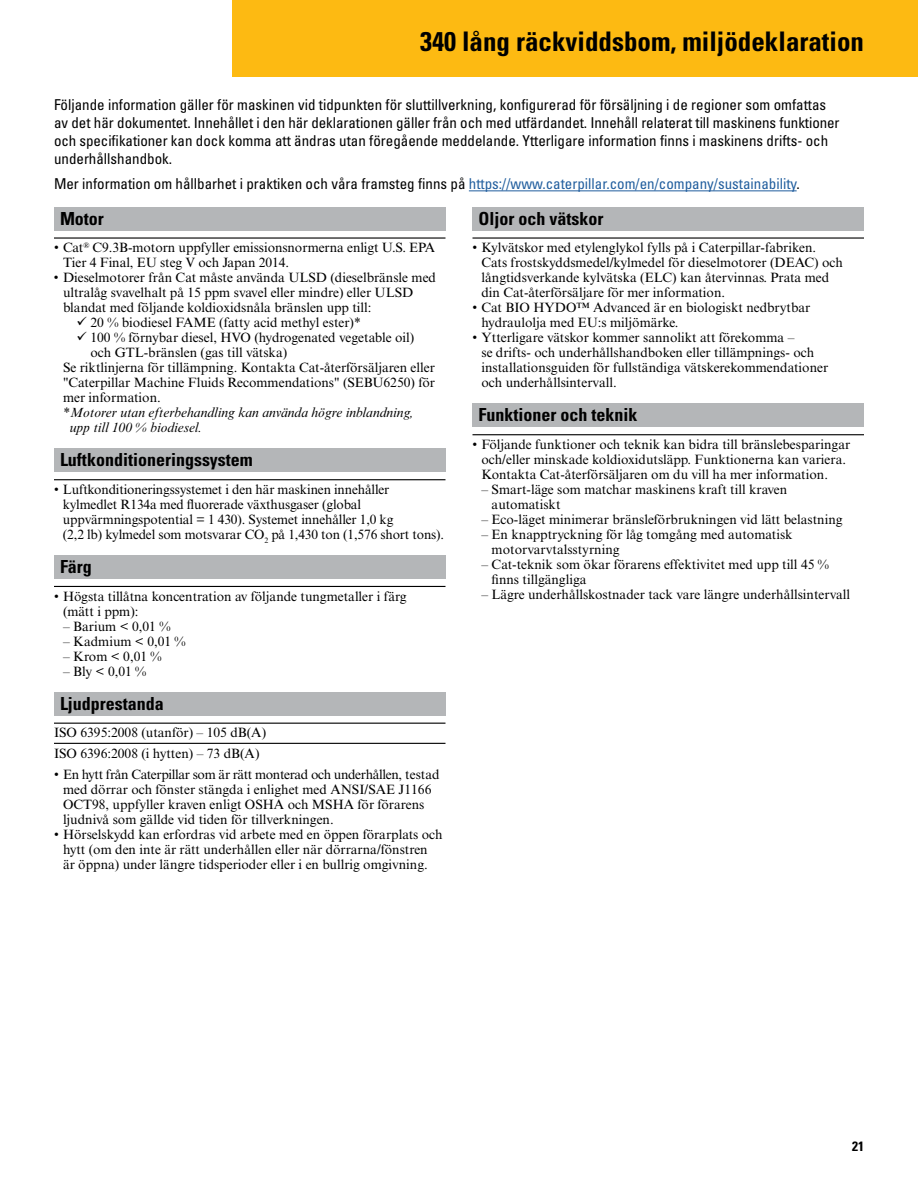
<style>
.page{position:relative;width:918px;height:1188px;background:#fff}
.page>*{position:absolute;margin:0;border:0;box-sizing:border-box;transform-origin:0 0}
.t1{font:700 condensed 27px "Univers LT Std";color:#000}
.t2{font:700 condensed 18px "Univers LT Std";color:#000}
.t3{font:condensed 15px/18px "Univers LT Std";color:#000}
.t4{font:13.5px/15px "Times New Roman MT Std";color:#000}
.t5{font:italic 13.5px/15px "Times New Roman MT Std";color:#000}
.t6{font:700 condensed 13.5px "Univers LT Std";color:#000}
.s1{color:#215e9e}
</style>
<div class="page">
<div style="left:232px;top:0;width:686px;height:76px;background:#fdba12"></div>
<div style="left:54px;top:207px;width:392px;height:24px;background:#b4b6b8"></div>
<hr style="left:54px;top:237px;width:392px;height:2px;background:#000">
<div style="left:54px;top:449px;width:392px;height:23px;background:#b4b6b8"></div>
<hr style="left:54px;top:479px;width:392px;height:1px;background:#000">
<div style="left:54px;top:555px;width:392px;height:24px;background:#b4b6b8"></div>
<hr style="left:54px;top:586px;width:392px;height:1px;background:#000">
<div style="left:54px;top:692px;width:392px;height:24px;background:#b4b6b8"></div>
<hr style="left:54px;top:723px;width:392px;height:1px;background:#000">
<hr style="left:54px;top:743px;width:392px;height:1px;background:#000">
<div style="left:472px;top:207px;width:392px;height:24px;background:#b4b6b8"></div>
<hr style="left:472px;top:237px;width:392px;height:2px;background:#000">
<div style="left:472px;top:404px;width:392px;height:23px;background:#b4b6b8"></div>
<hr style="left:472px;top:434px;width:392px;height:1px;background:#000">
<hr style="left:469px;top:190px;width:328px;height:1px;background:#215e9e">
<h1 class="t1" style="left:420px;top:25px;width:445px">340 lång räckviddsbom, miljödeklaration</h1>
<p class="t3" style="left:54px;top:95px;width:787px">Följande information gäller för maskinen vid tidpunkten för sluttillverkning, konfigurerad för försäljning i de regioner som omfattas av det här dokumentet. Innehållet i den här deklarationen gäller från och med utfärdandet. Innehåll relaterat till maskinens funktioner och specifikationer kan dock komma att ändras utan föregående meddelande. Ytterligare information finns i maskinens drifts- och underhållshandbok.</p>
<p class="t3" style="left:54px;top:175px;width:747px">Mer information om hållbarhet i praktiken och våra framsteg finns på <span class="s1">https://www.caterpillar.com/en/company/sustainability</span>.</p>
<h2 class="t2" style="left:60px;top:207px;width:45px">Motor</h2>
<p class="t4" style="left:63px;top:240px;width:374px;text-indent:-9px">• Cat<sup>®</sup> C9.3B-motorn uppfyller emissionsnormerna enligt U.S. EPA<br>Tier 4 Final, EU steg V och Japan 2014.</p>
<p class="t4" style="left:63px;top:270px;width:375px;text-indent:-9px">• Dieselmotorer från Cat måste använda ULSD (dieselbränsle med ultralåg svavelhalt på 15 ppm svavel eller mindre) eller ULSD blandat med följande koldioxidsnåla bränslen upp till:</p>
<p class="t4" style="left:77px;top:315px;width:286px">✓ 20 % biodiesel FAME (fatty acid methyl ester)*</p>
<p class="t4" style="left:77px;top:330px;width:339px">✓ 100 % förnybar diesel, HVO (hydrogenated vegetable oil)</p>
<p class="t4" style="left:90px;top:345px;width:198px">och GTL-bränslen (gas till vätska)</p>
<p class="t4" style="left:63px;top:360px;width:373px">Se riktlinjerna för tillämpning. Kontakta Cat-återförsäljaren eller</p>
<p class="t4" style="left:63px;top:375px;width:374px">"Caterpillar Machine Fluids Recommendations" (SEBU6250) för</p>
<p class="t4" style="left:63px;top:390px;width:99px">mer information.</p>
<p class="t5" style="left:70px;top:405px;width:345px;text-indent:-7px">*Motorer utan efterbehandling kan använda högre inblandning, upp till 100 % biodiesel.</p>
<h2 class="t2" style="left:60px;top:449px;width:194px">Luftkonditioneringssystem</h2>
<p class="t4" style="left:63px;top:482px;width:383px;text-indent:-9px">• Luftkonditioneringssystemet i den här maskinen innehåller kylmedlet R134a med fluorerade växthusgaser (global uppvärmningspotential = 1 430). Systemet innehåller 1,0 kg<br>(2,2 lb) kylmedel som motsvarar CO<sub>2</sub> på 1,430 ton (1,576 short tons).</p>
<h2 class="t2" style="left:60px;top:556px;width:33px">Färg</h2>
<p class="t4" style="left:63px;top:589px;width:345px;text-indent:-9px">• Högsta tillåtna koncentration av följande tungmetaller i färg (mätt i ppm):</p>
<p class="t4" style="left:63px;top:619px;width:109px">– Barium &lt; 0,01 %</p>
<p class="t4" style="left:63px;top:634px;width:124px">– Kadmium &lt; 0,01 %</p>
<p class="t4" style="left:63px;top:649px;width:100px">– Krom &lt; 0,01 %</p>
<p class="t4" style="left:63px;top:664px;width:85px">– Bly &lt; 0,01 %</p>
<h2 class="t2" style="left:60px;top:692px;width:105px">Ljudprestanda</h2>
<p class="t4" style="left:54px;top:723px;width:214px;line-height:20.2px">ISO 6395:2008 (utanför) – 105 dB(A)<br>ISO 6396:2008 (i hytten) – 73 dB(A)</p>
<p class="t4" style="left:63px;top:766px;width:378px;text-indent:-9px">• En hytt från Caterpillar som är rätt monterad och underhållen, testad med dörrar och fönster stängda i enlighet med ANSI/SAE J1166<br>OCT98, uppfyller kraven enligt OSHA och MSHA för förarens ljudnivå som gällde vid tiden för tillverkningen.</p>
<p class="t4" style="left:54px;top:826px;width:390px;text-align:center">• Hörselskydd kan erfordras vid arbete med en öppen förarplats och hytt (om den inte är rätt underhållen eller när dörrarna/fönstren<br>är öppna) under längre tidsperioder eller i en bullrig omgivning.</p>
<h2 class="t2" style="left:478px;top:207px;width:126px">Oljor och vätskor</h2>
<p class="t4" style="left:482px;top:240px;width:363px;text-indent:-9px">• Kylvätskor med etylenglykol fylls på i Caterpillar-fabriken.<br>Cats frostskyddsmedel/kylmedel för dieselmotorer (DEAC) och långtidsverkande kylvätska (ELC) kan återvinnas. Prata med din Cat-återförsäljare för mer information.</p>
<p class="t4" style="left:482px;top:300px;width:330px;text-indent:-9px">• Cat BIO HYDO™ Advanced är en biologiskt nedbrytbar hydraulolja med EU:s miljömärke.</p>
<p class="t4" style="left:482px;top:330px;width:348px;text-indent:-9px">• Ytterligare vätskor kommer sannolikt att förekomma –<br>se drifts- och underhållshandboken eller tillämpnings- och installationsguiden för fullständiga vätskerekommendationer och underhållsintervall.</p>
<h2 class="t2" style="left:478px;top:404px;width:160px">Funktioner och teknik</h2>
<p class="t4" style="left:482px;top:437px;width:370px;text-indent:-9px">• Följande funktioner och teknik kan bidra till bränslebesparingar och/eller minskade koldioxidutsläpp. Funktionerna kan variera.<br>Kontakta Cat-återförsäljaren om du vill ha mer information.</p>
<p class="t4" style="left:492px;top:482px;width:297px;text-indent:-10px">– Smart-läge som matchar maskinens kraft till kraven automatiskt</p>
<p class="t4" style="left:482px;top:512px;width:363px">– Eco-läget minimerar bränsleförbrukningen vid lätt belastning</p>
<p class="t4" style="left:492px;top:527px;width:303px;text-indent:-10px">– En knapptryckning för låg tomgång med automatisk motorvarvtalsstyrning</p>
<p class="t4" style="left:492px;top:557px;width:339px;text-indent:-10px">– Cat-teknik som ökar förarens effektivitet med upp till 45 % finns tillgängliga</p>
<p class="t4" style="left:482px;top:587px;width:370px">– Lägre underhållskostnader tack vare längre underhållsintervall</p>
<p class="t6" style="left:852px;top:1138px;width:13px">21</p>
</div>
